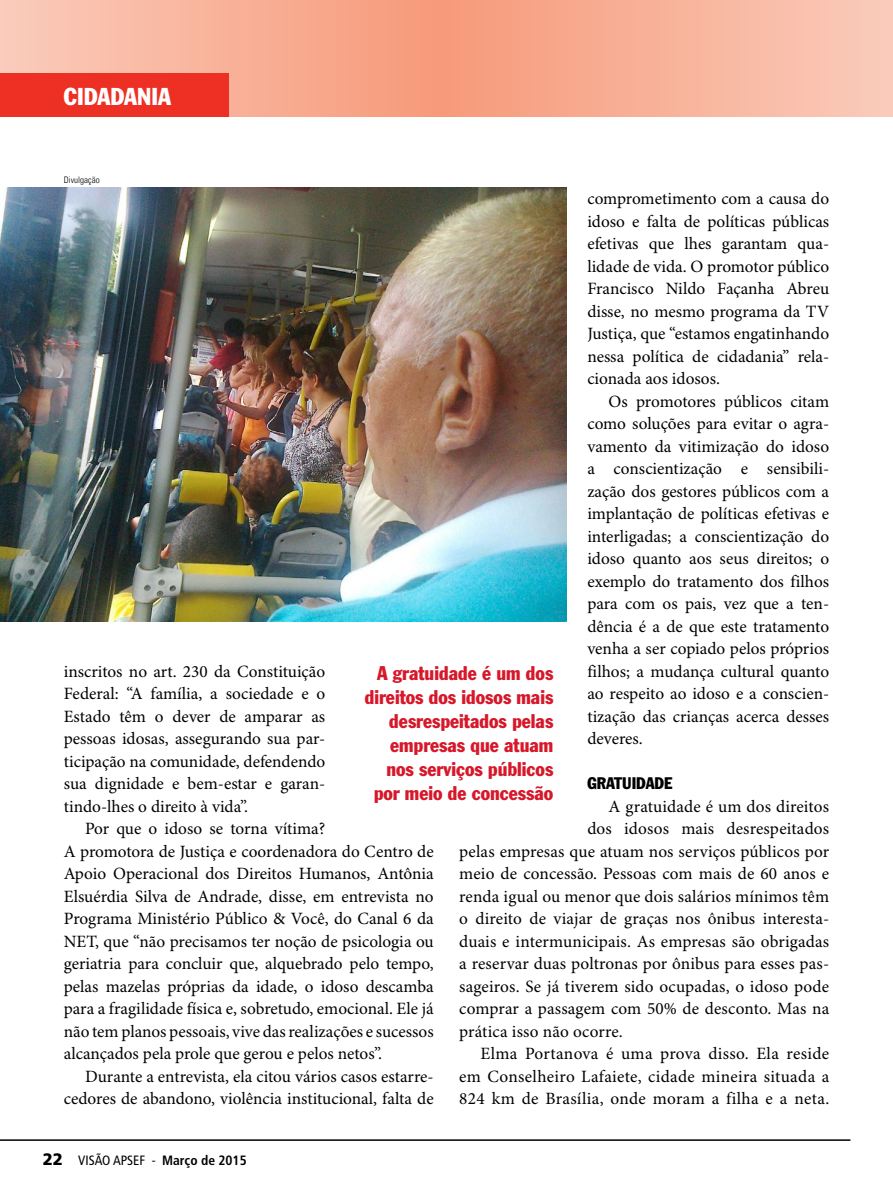
<style>
.page{position:relative;width:893px;height:1191px;background:#fff}
.page>*{position:absolute;margin:0;border:0;box-sizing:border-box;transform-origin:0 0}
.t1{font:condensed 24px "Franklin Gothic Std";color:#fff}
.t2{font:condensed 19.5px/24px "Franklin Gothic Std";color:#d7182a;text-align:right}
.t3{font:17.25px/22.5px "Minion Pro";color:#000;text-align:justify}
.t4{font:17.25px "Minion Pro";letter-spacing:.02em;color:#000}
.t5{font:condensed 16.5px "Franklin Gothic Std";color:#000}
.t6{font:condensed 13.5px "Frutiger LT Std";color:#000}
.t7{font:300 condensed 9px "Univers LT";color:#000}
.s1{font-weight:900;font-stretch:normal;font-size:16.5px}
.s2{font-weight:700}
</style>
<div class="page">
<svg style="left:0;top:0;width:893px;height:117px;background:#f8b098"></svg>
<div style="left:0;top:74px;width:228px;height:43px;background:#ee2f24"></div>
<img style="left:0;top:187px;width:566px;height:434px">
<hr style="left:0;top:1139px;width:850px;height:1px;background:#000">
<h1 class="t1" style="left:64px;top:81px;width:13px">cidadania</h1>
<p class="t7" style="left:64px;top:174px;width:37px">Divulgação</p>
<p class="t3" style="left:587px;top:188px;width:243px">comprometimento com a causa do idoso e falta de políticas públicas efetivas que lhes garantam qua&shy;lidade de vida. O promotor público Francisco Nildo Façanha Abreu disse, no mesmo programa da TV Justiça, que “estamos engatinhando nessa política de cidadania” rela&shy;cionada aos idosos.</p>
<p class="t3" style="left:587px;top:390px;width:243px;text-indent:21px">Os promotores públicos citam como soluções para evitar o agra&shy;vamento da vitimização do idoso a conscientização e sensibili&shy;zação dos gestores públicos com a implantação de políticas efetivas e interligadas; a conscientização do idoso quanto aos seus direitos; o exemplo do tratamento dos filhos para com os pais, vez que a ten&shy;dência é a de que este tratamento venha a ser copiado pelos próprios filhos; a mudança cultural quanto ao respeito ao idoso e a conscien&shy;tização das crianças acerca desses deveres.</p>
<p class="t5" style="left:587px;top:773px;width:86px">GRATUIDADE</p>
<p class="t3" style="left:609px;top:796px;width:222px">A gratuidade é um dos direitos</p>
<p class="t3" style="left:587px;top:818px;width:243px">dos idosos mais desrespeitados</p>
<p class="t3" style="left:459px;top:841px;width:371px">pelas empresas que atuam nos serviços públicos por</p>
<p class="t3" style="left:459px;top:863px;width:371px">meio de concessão. Pessoas com mais de 60 anos e</p>
<p class="t3" style="left:459px;top:886px;width:371px">renda igual ou menor que dois salários mínimos têm</p>
<p class="t3" style="left:459px;top:908px;width:371px">o direito de viajar de graças nos ônibus interesta-</p>
<p class="t3" style="left:459px;top:931px;width:371px">duais e intermunicipais. As empresas são obrigadas</p>
<p class="t3" style="left:459px;top:953px;width:371px">a reservar duas poltronas por ônibus para esses pas-</p>
<p class="t3" style="left:459px;top:975px;width:371px">sageiros. Se já tiverem sido ocupadas, o idoso pode</p>
<p class="t3" style="left:459px;top:998px;width:371px">comprar a passagem com 50% de desconto. Mas na</p>
<p class="t3" style="left:459px;top:1020px;width:165px">prática isso não ocorre.</p>
<p class="t4" style="left:480px;top:1043px;width:350px">Elma Portanova é uma prova disso. Ela reside</p>
<p class="t4" style="left:459px;top:1066px;width:371px">em Conselheiro Lafaiete, cidade mineira situada a</p>
<p class="t4" style="left:459px;top:1088px;width:371px">824 km de Brasília, onde moram a filha e a neta.</p>
<p class="t3" style="left:64px;top:661px;width:263px">inscritos no art. 230 da Constituição Federal: “A família, a sociedade e o Estado têm o dever de amparar as pessoas idosas, assegurando sua par&shy;ticipação na comunidade, defendendo sua dignidade e bem-estar e garan&shy;tindo-lhes o direito à vida”.</p>
<p class="t3" style="left:64px;top:818px;width:371px;text-align:left;text-indent:21px">Por que o idoso se torna vítima?<br>A promotora de Justiça e coordenadora do Centro de Apoio Operacional dos Direitos Humanos, Antônia Elsuérdia Silva de Andrade, disse, em entrevista no Programa Ministério Público &amp; Você, do Canal 6 da NET, que “não precisamos ter noção de psicologia ou geriatria para concluir que, alquebrado pelo tempo, pelas mazelas próprias da idade, o idoso descamba para a fragilidade física e, sobretudo, emocional. Ele já não tem planos pessoais, vive das realizações e sucessos alcançados pela prole que gerou e pelos netos”.</p>
<p class="t3" style="left:64px;top:1065px;width:371px;text-align:right">Durante a entrevista, ela citou vários casos estarre&shy;cedores de abandono, violência institucional, falta de</p>
<p class="t2" style="left:365px;top:661px;width:190px">A gratuidade é um dos direitos dos idosos mais desrespeitados pelas empresas que atuam nos serviços públicos por meio de concessão</p>
<p class="t6" style="left:43px;top:1152px;width:205px"><span class="s1">22</span> VISÃO APSEF - <span class="s2">Março de 2015</span></p>
</div>
